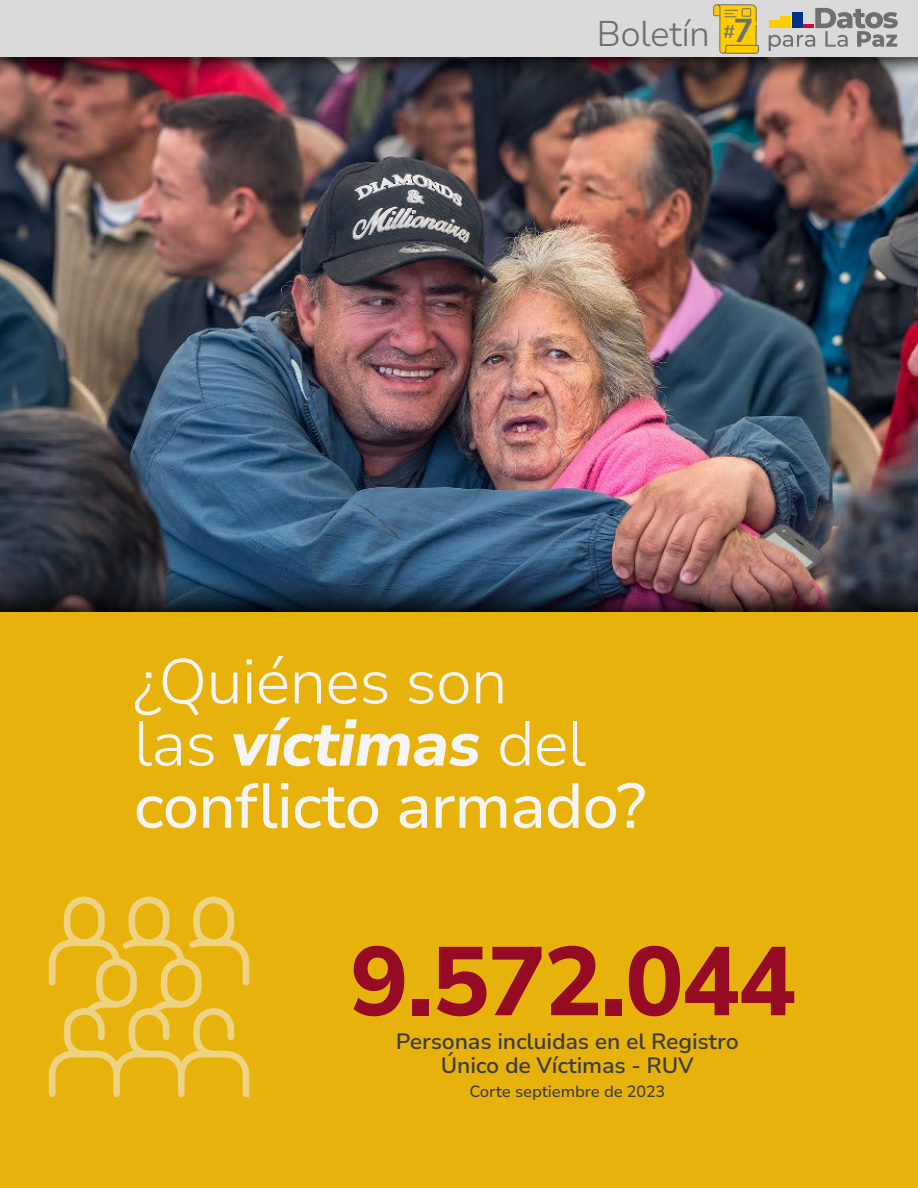
<style>
.page{position:relative;width:918px;height:1188px;background:#fff}
.page>*{position:absolute;margin:0;border:0;box-sizing:border-box;transform-origin:0 0}
.t1{font:800 97.05px "Nunito Sans 10 pt";letter-spacing:-.02em;color:#950b23}
.t2{font:300 63.15px/62.2px "Nunito Sans 10 pt";letter-spacing:-.02em;color:#f5f5f5}
.t3{font:300 35.55px "Nunito Sans 10 pt";letter-spacing:-.02em;color:#6e6e6e}
.t4{font:600 22.2px/24.2px "Nunito Sans 10 pt";letter-spacing:-.01em;color:#3c3c3b;text-align:center}
.t5{font:500 16.2px "Nunito Sans 10 pt";letter-spacing:-.01em;color:#3c3c3b}
.s1{font-weight:700;font-size:33px;color:#706f6f}
.s2{font-weight:800;font-style:italic}
.s3{font-weight:500}
</style>
<div class="page">
<div style="left:0;top:611px;width:918px;height:577px;background:#e7b20c"></div>
<svg style="left:49px;top:897px;width:200px;height:200px"></svg>
<div style="left:0;top:0;width:918px;height:57px;background:#dadada"></div>
<svg style="left:769px;top:8px;width:129px;height:43px"></svg>
<svg style="left:713px;top:4px;width:46px;height:50px;background:#e5c131"></svg>
<img style="left:0;top:79px;width:918px;height:492px">
<img style="left:0;top:571px;width:918px;height:40px">
<img style="left:0;top:57px;width:918px;height:22px">
<h3 class="t3" style="left:597px;top:9px;width:159px">Boletín <sup>#</sup><span class="s1">7</span></h3>
<h2 class="t2" style="left:134px;top:648px;width:514px">¿Quiénes son<br>las <span class="s2">víctimas</span> del <span class="s3">conflicto armado?</span></h2>
<h1 class="t1" style="left:350px;top:912px;width:447px">9.572.044</h1>
<p class="t4" style="left:396px;top:1028px;width:344px">Personas incluidas en el Registro<br>Único de Víctimas - RUV</p>
<p class="t5" style="left:469px;top:1080px;width:197px">Corte septiembre de 2023</p>
</div>
